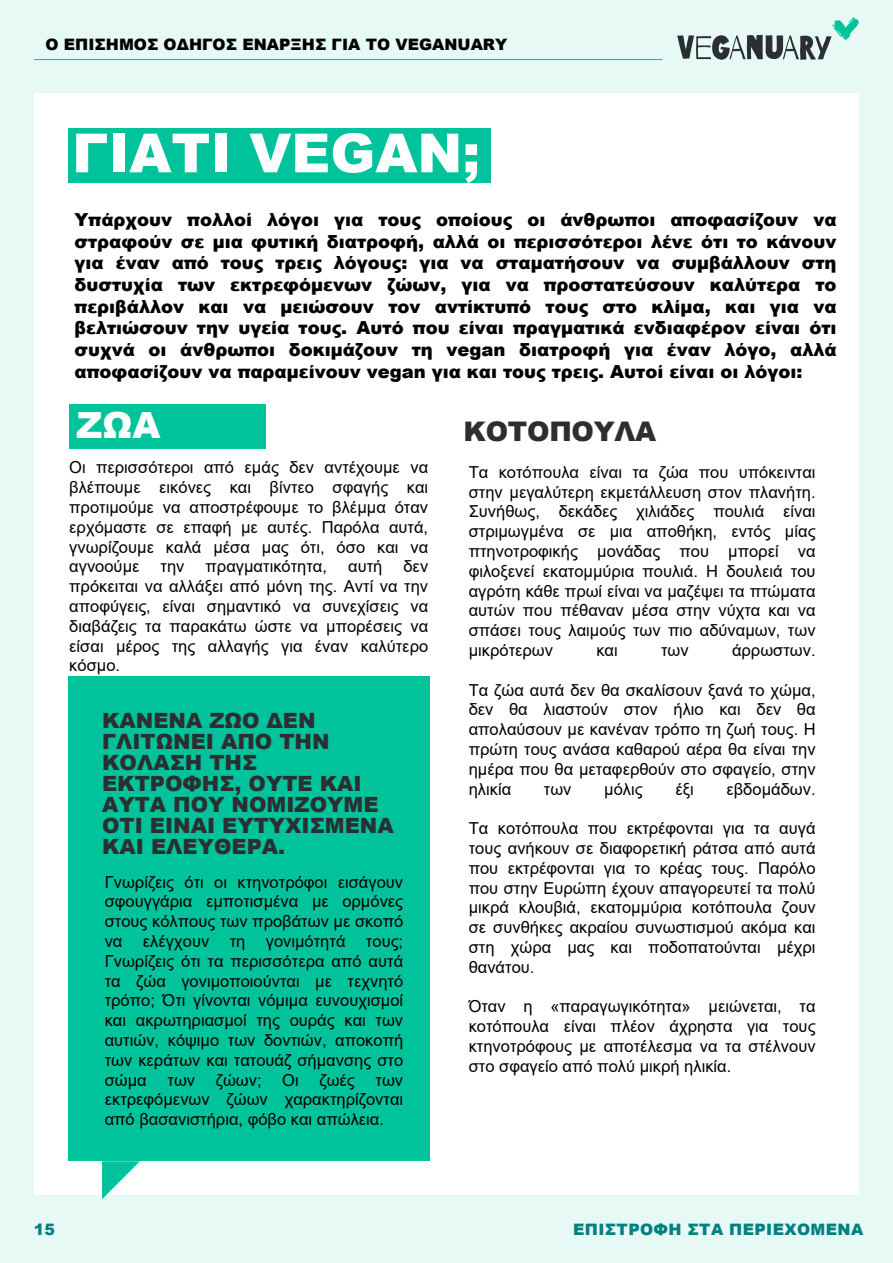
<style>
.page{position:relative;width:893px;height:1263px;background:#e6f9f5}
.page>*{position:absolute;margin:0;border:0;box-sizing:border-box;transform-origin:0 0}
.t1{font:900 54px "Arial";color:#fff}
.t2{font:900 36px "Arial";color:#fff}
.t3{font:900 27px "Arial";letter-spacing:-.01em;color:#2c2f32}
.t4{font:900 21px/21px "Arial";color:#2c2f32}
.t5{font:900 18px/21.6px "Arial";color:#000;text-align:justify}
.t6{font:16.5px/19.8px "Arial";color:#000;text-align:justify}
.t7{font:900 15.75px "Arial";color:#000}
.t8{font:900 15.75px "Arial";letter-spacing:.025em;color:#008080}
</style>
<div class="page">
<div style="left:34px;top:93px;width:825px;height:1102px;background:#fff"></div>
<hr style="left:34px;top:59px;width:628px;height:1px;background:#00c39b">
<svg style="left:677px;top:17px;width:182px;height:43px"></svg>
<div style="left:69px;top:404px;width:197px;height:44px;background:#00c39b"></div>
<svg style="left:102px;top:1161px;width:38px;height:38px"></svg>
<div style="left:68px;top:677px;width:361px;height:484px;background:#00c39b"></div>
<div style="left:68px;top:128px;width:423px;height:54px;background:#00c39b"></div>
<p class="t7" style="left:46px;top:33px;width:463px">Ο ΕΠΙΣΗΜΟΣ ΟΔΗΓΟΣ ΕΝΑΡΞΗΣ ΓΙΑ ΤΟ VEGANUARY</p>
<h1 class="t1" style="left:72px;top:114px;width:409px">ΓΙΑΤΙ VEGAN;</h1>
<p class="t5" style="left:75px;top:208px;width:763px">Υπάρχουν πολλοί λόγοι για τους οποίους οι άνθρωποι αποφασίζουν να στραφούν σε μια φυτική διατροφή, αλλά οι περισσότεροι λένε ότι το κάνουν για έναν από τους τρεις λόγους: για να σταματήσουν να συμβάλλουν στη δυστυχία των εκτρεφόμενων ζώων, για να προστατεύσουν καλύτερα το περιβάλλον και να μειώσουν τον αντίκτυπό τους στο κλίμα, και για να βελτιώσουν την υγεία τους. Αυτό που είναι πραγματικά ενδιαφέρον είναι ότι συχνά οι άνθρωποι δοκιμάζουν τη vegan διατροφή για έναν λόγο, αλλά αποφασίζουν να παραμείνουν vegan για και τους τρεις. Αυτοί είναι οι λόγοι:</p>
<h2 class="t2" style="left:77px;top:399px;width:85px">ΖΩΑ</h2>
<p class="t6" style="left:69px;top:458px;width:360px">Οι περισσότεροι από εμάς δεν αντέχουμε να βλέπουμε εικόνες και βίντεο σφαγής και προτιμούμε να αποστρέφουμε το βλέμμα όταν ερχόμαστε σε επαφή με αυτές. Παρόλα αυτά, γνωρίζουμε καλά μέσα μας ότι, όσο και να αγνοούμε</p>
<p class="t6" style="left:161px;top:557px;width:25px">την</p>
<p class="t6" style="left:206px;top:557px;width:123px">πραγματικότητα,</p>
<p class="t6" style="left:348px;top:557px;width:36px">αυτή</p>
<p class="t6" style="left:69px;top:557px;width:360px;text-indent:334px">δεν πρόκειται να αλλάξει από μόνη της. Αντί να την αποφύγεις, είναι σημαντικό να συνεχίσεις να διαβάζεις τα παρακάτω ώστε να μπορέσεις να είσαι μέρος της αλλαγής για έναν καλύτερο κόσμο.</p>
<p class="t4" style="left:102px;top:709px;width:293px">ΚΑΝΕΝΑ ΖΩΟ ΔΕΝ<br>ΓΛΙΤΩΝΕΙ ΑΠΟ ΤΗΝ<br>ΚΟΛΑΣΗ ΤΗΣ<br>ΕΚΤΡΟΦΗΣ, ΟΥΤΕ ΚΑΙ<br>ΑΥΤΑ ΠΟΥ ΝΟΜΙΖΟΥΜΕ<br>ΟΤΙ ΕΙΝΑΙ ΕΥΤΥΧΙΣΜΕΝΑ<br>ΚΑΙ ΕΛΕΥΘΕΡΑ.</p>
<p class="t6" style="left:105px;top:872px;width:300px">Γνωρίζεις ότι οι κτηνοτρόφοι εισάγουν σφουγγάρια εμποτισμένα με ορμόνες στους κόλπους των προβάτων με σκοπό να ελέγχουν τη γονιμότητά τους; Γνωρίζεις ότι τα περισσότερα από αυτά τα ζώα γονιμοποιούνται με τεχνητό τρόπο; Ότι γίνονται νόμιμα ευνουχισμοί και ακρωτηριασμοί της ουράς και των αυτιών, κόψιμο των δοντιών, αποκοπή των κεράτων και τατουάζ σήμανσης στο σώμα</p>
<p class="t6" style="left:167px;top:1070px;width:29px">των</p>
<p class="t6" style="left:216px;top:1070px;width:47px">ζώων;</p>
<p class="t6" style="left:282px;top:1070px;width:18px">Οι</p>
<p class="t6" style="left:319px;top:1070px;width:37px">ζωές</p>
<p class="t6" style="left:105px;top:1070px;width:300px;text-indent:271px">των εκτρεφόμενων ζώων χαρακτηρίζονται από βασανιστήρια, φόβο και απώλεια.</p>
<h3 class="t3" style="left:463px;top:412px;width:194px">ΚΟΤΟΠΟΥΛΑ</h3>
<p class="t6" style="left:469px;top:462px;width:348px">Τα κοτόπουλα είναι τα ζώα που υπόκεινται στην μεγαλύτερη εκμετάλλευση στον πλανήτη.<br>Συνήθως, δεκάδες χιλιάδες πουλιά είναι στριμωγμένα σε μια αποθήκη, εντός μίας πτηνοτροφικής μονάδας που μπορεί να φιλοξενεί εκατομμύρια πουλιά. Η δουλειά του αγρότη κάθε πρωί είναι να μαζέψει τα πτώματα αυτών που πέθαναν μέσα στην νύχτα και να σπάσει τους λαιμούς των πιο αδύναμων, των μικρότερων</p>
<p class="t6" style="left:596px;top:640px;width:23px">και</p>
<p class="t6" style="left:661px;top:640px;width:29px">των</p>
<p class="t6" style="left:732px;top:640px;width:85px">άρρωστων.</p>
<p class="t6" style="left:469px;top:680px;width:348px">Τα ζώα αυτά δεν θα σκαλίσουν ξανά το χώμα, δεν θα λιαστούν στον ήλιο και δεν θα απολαύσουν με κανέναν τρόπο τη ζωή τους. Η πρώτη τους ανάσα καθαρού αέρα θα είναι την ημέρα που θα μεταφερθούν στο σφαγείο, στην ηλικία</p>
<p class="t6" style="left:544px;top:779px;width:29px">των</p>
<p class="t6" style="left:604px;top:779px;width:40px">μόλις</p>
<p class="t6" style="left:675px;top:779px;width:20px">έξι</p>
<p class="t6" style="left:726px;top:779px;width:91px">εβδομάδων.</p>
<p class="t6" style="left:469px;top:818px;width:348px">Τα κοτόπουλα που εκτρέφονται για τα αυγά τους ανήκουν σε διαφορετική ράτσα από αυτά που εκτρέφονται για το κρέας τους. Παρόλο που στην Ευρώπη έχουν απαγορευτεί τα πολύ μικρά κλουβιά, εκατομμύρια κοτόπουλα ζουν σε συνθήκες ακραίου συνωστισμού ακόμα και στη χώρα μας και ποδοπατούνται μέχρι θανάτου.</p>
<p class="t6" style="left:469px;top:997px;width:348px">Όταν η «παραγωγικότητα» μειώνεται, τα κοτόπουλα είναι πλέον άχρηστα για τους κτηνοτρόφους με αποτέλεσμα να τα στέλνουν στο σφαγείο από πολύ μικρή ηλικία.</p>
<p class="t8" style="left:34px;top:1218px;width:23px">15</p>
<p class="t8" style="left:573px;top:1218px;width:292px">ΕΠΙΣΤΡΟΦΗ ΣΤΑ ΠΕΡΙΕΧΟΜΕΝΑ</p>
</div>
